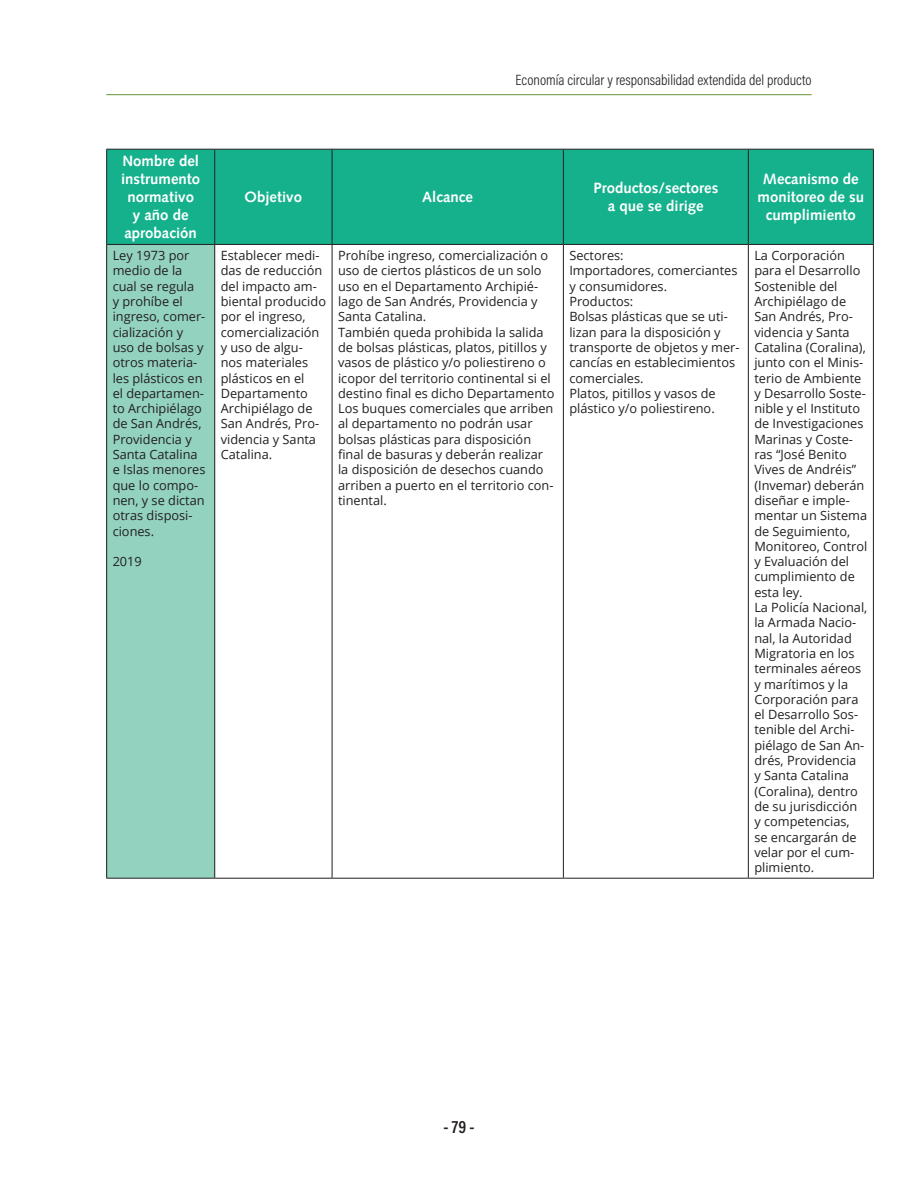
<style>
.page{position:relative;width:918px;height:1188px;background:#fff}
.page>*{position:absolute;margin:0;border:0;box-sizing:border-box;transform-origin:0 0}
.t1{font:600 18px "Acumin Pro Cond";color:#231f20}
.t2{font:700 15px/18px "Syntax LT";color:#fff;text-align:center}
.t3{font:300 15px "Acumin Pro Cond";color:#231f20}
.t4{font:12.75px/15.3px "Open Sans";color:#231f20}
</style>
<div class="page">
<hr style="left:106px;top:94px;width:706px;height:1px;background:#67923b">
<div style="left:107px;top:150px;width:766px;height:94px;background:#15b18d"></div>
<div style="left:107px;top:244px;width:108px;height:634px;background:#93d2bf"></div>
<hr style="left:106px;top:149px;width:109px;height:1px;background:#231f20">
<hr style="left:106px;top:150px;width:1px;height:94px;background:#231f20">
<hr style="left:215px;top:149px;width:117px;height:1px;background:#231f20">
<hr style="left:214px;top:150px;width:1px;height:94px;background:#231f20">
<hr style="left:332px;top:149px;width:231px;height:1px;background:#231f20">
<hr style="left:332px;top:150px;width:1px;height:94px;background:#231f20">
<hr style="left:563px;top:149px;width:185px;height:1px;background:#231f20">
<hr style="left:563px;top:150px;width:1px;height:94px;background:#231f20">
<hr style="left:748px;top:149px;width:126px;height:1px;background:#231f20">
<hr style="left:748px;top:150px;width:1px;height:94px;background:#231f20">
<hr style="left:873px;top:150px;width:1px;height:94px;background:#231f20">
<hr style="left:106px;top:244px;width:109px;height:1px;background:#231f20">
<hr style="left:215px;top:244px;width:117px;height:1px;background:#231f20">
<hr style="left:332px;top:244px;width:231px;height:1px;background:#231f20">
<hr style="left:563px;top:244px;width:185px;height:1px;background:#231f20">
<hr style="left:748px;top:244px;width:126px;height:1px;background:#231f20">
<hr style="left:106px;top:878px;width:109px;height:1px;background:#231f20">
<hr style="left:215px;top:878px;width:117px;height:1px;background:#231f20">
<hr style="left:332px;top:878px;width:231px;height:1px;background:#231f20">
<hr style="left:563px;top:878px;width:185px;height:1px;background:#231f20">
<hr style="left:748px;top:878px;width:126px;height:1px;background:#231f20">
<hr style="left:106px;top:245px;width:1px;height:633px;background:#231f20">
<hr style="left:214px;top:245px;width:1px;height:633px;background:#231f20">
<hr style="left:332px;top:245px;width:1px;height:633px;background:#231f20">
<hr style="left:563px;top:245px;width:1px;height:633px;background:#231f20">
<hr style="left:748px;top:245px;width:1px;height:633px;background:#231f20">
<hr style="left:873px;top:245px;width:1px;height:633px;background:#231f20">
<p class="t3" style="left:516px;top:70px;width:298px">Economía circular y responsabilidad extendida del producto</p>
<p class="t2" style="left:121px;top:152px;width:81px">Nombre del instrumento normativo<br>y año de aprobación</p>
<p class="t4" style="left:113px;top:248px;width:94px">Ley 1973 por medio de la cual se regula<br>y prohíbe el ingreso, comer&shy;cialización y uso de bolsas y otros materia&shy;les plásticos en el departamen&shy;to Archipiélago de San Andrés,<br>Providencia y<br>Santa Catalina e Islas menores que lo compo&shy;nen, y se dictan otras disposi&shy;ciones.</p>
<p class="t4" style="left:113px;top:554px;width:31px">2019</p>
<p class="t2" style="left:245px;top:188px;width:59px">Objetivo</p>
<p class="t2" style="left:422px;top:188px;width:52px">Alcance</p>
<p class="t2" style="left:593px;top:179px;width:126px">Productos/sectores a que se dirige</p>
<p class="t2" style="left:758px;top:170px;width:108px">Mecanismo de monitoreo de su cumplimiento</p>
<p class="t4" style="left:221px;top:248px;width:107px">Establecer medi&shy;das de reducción del impacto am&shy;biental producido por el ingreso, comercialización y uso de algu&shy;nos materiales plásticos en el<br>Departamento<br>Archipiélago de<br>San Andrés, Pro&shy;videncia y Santa<br>Catalina.</p>
<p class="t4" style="left:338px;top:248px;width:218px">Prohíbe ingreso, comercialización o uso de ciertos plásticos de un solo uso en el Departamento Archipié&shy;lago de San Andrés, Providencia y Santa Catalina.<br>También queda prohibida la salida de bolsas plásticas, platos, pitillos y vasos de plástico y/o poliestireno o icopor del territorio continental si el destino final es dicho Departamento Los buques comerciales que arriben al departamento no podrán usar bolsas plásticas para disposición final de basuras y deberán realizar la disposición de desechos cuando arriben a puerto en el territorio con&shy;tinental.</p>
<p class="t4" style="left:569px;top:248px;width:172px">Sectores:<br>Importadores, comerciantes y consumidores.<br>Productos:<br>Bolsas plásticas que se uti&shy;lizan para la disposición y transporte de objetos y mer&shy;cancías en establecimientos comerciales.<br>Platos, pitillos y vasos de plástico y/o poliestireno.</p>
<p class="t4" style="left:754px;top:248px;width:115px">La Corporación para el Desarrollo<br>Sostenible del<br>Archipiélago de<br>San Andrés, Pro&shy;videncia y Santa<br>Catalina (Coralina), junto con el Minis&shy;terio de Ambiente y Desarrollo Soste&shy;nible y el Instituto de Investigaciones<br>Marinas y Coste&shy;ras “José Benito<br>Vives de Andréis” (Invemar) deberán diseñar e imple&shy;mentar un Sistema de Seguimiento,<br>Monitoreo, Control y Evaluación del cumplimiento de esta ley.<br>La Policía Nacional, la Armada Nacio&shy;nal, la Autoridad<br>Migratoria en los terminales aéreos y marítimos y la<br>Corporación para el Desarrollo Sos&shy;tenible del Archi&shy;piélago de San An&shy;drés, Providencia<br>y Santa Catalina (Coralina), dentro de su jurisdicción<br>y competencias,<br>se encargarán de velar por el cum&shy;plimiento.</p>
<h1 class="t1" style="left:443px;top:1115px;width:33px">- 79 -</h1>
</div>
